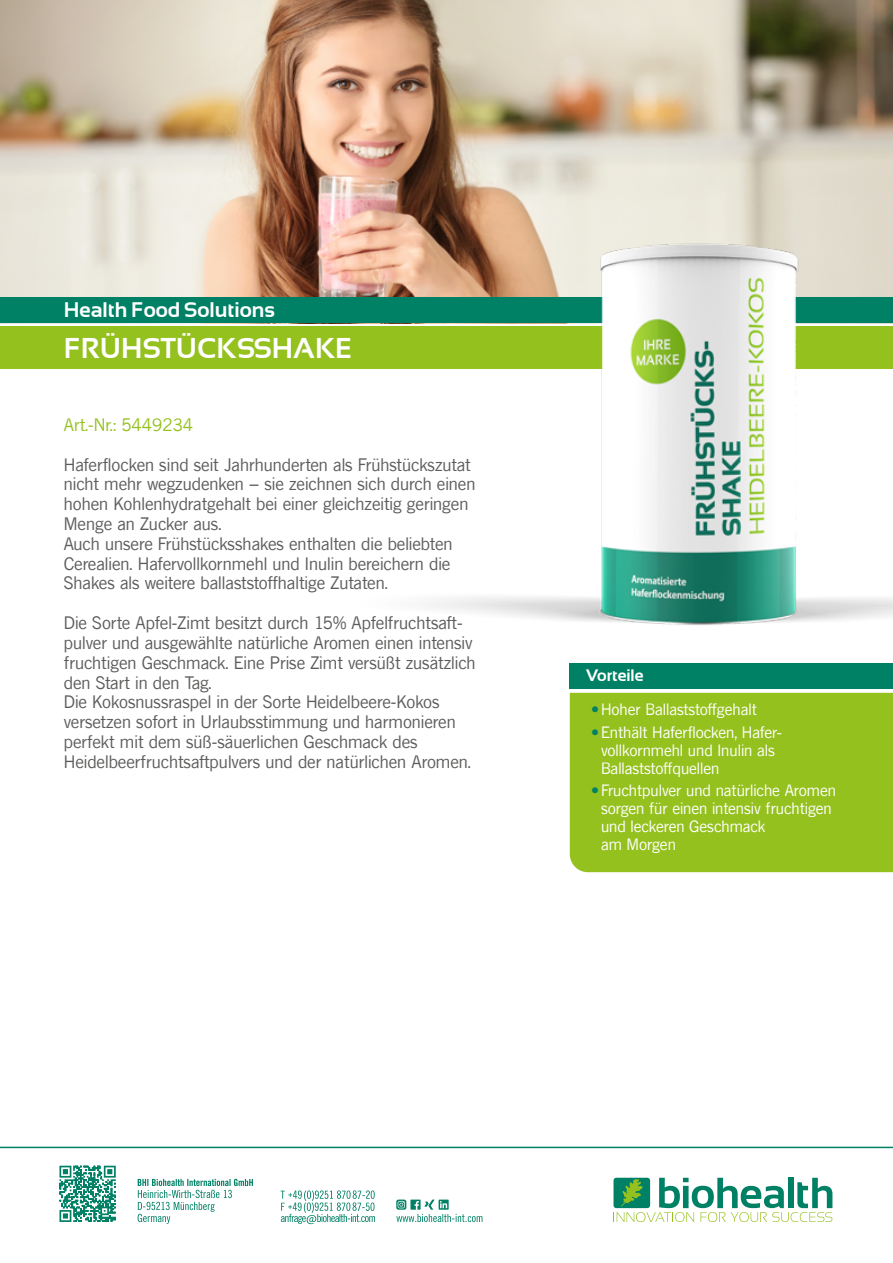
<style>
.page{position:relative;width:893px;height:1263px;background:#fff}
.page>*{position:absolute;margin:0;border:0;box-sizing:border-box;transform-origin:0 0}
.t1{font:700 28.5px "Sansation";color:#fff}
.t2{font:700 21px "Sansation";color:#fff}
.t3{font:16.5px/19.8px "News Gothic SB";color:#5c5c5b}
.t4{font:16.5px "News Gothic SB";color:#95c11f}
.t5{font:700 16.5px "Sansation";color:#fff}
.t6{font:15px/18px "News Gothic SB";color:#fff}
.s1{color:#008165}
</style>
<div class="page">
<img style="left:0;top:0;width:893px;height:298px">
<div style="left:0;top:298px;width:893px;height:25px;background:#008165"></div>
<div style="left:0;top:326px;width:893px;height:43px;background:#95c11f"></div>
<img style="left:278px;top:231px;width:615px;height:394px">
<hr style="left:0;top:1147px;width:893px;height:1px;background:#008165">
<svg style="left:60px;top:1166px;width:56px;height:56px"></svg>
<svg style="left:613px;top:1178px;width:219px;height:44px"></svg>
<svg style="left:396px;top:1199px;width:86px;height:23px"></svg>
<svg style="left:138px;top:1179px;width:115px;height:45px"></svg>
<svg style="left:281px;top:1190px;width:94px;height:34px"></svg>
<div style="left:570px;top:663px;width:323px;height:25px;background:#008165"></div>
<div style="left:570px;top:693px;width:323px;height:179px;background:#95c11f"></div>
<p class="t2" style="left:64px;top:298px;width:213px">Health Food Solutions</p>
<h1 class="t1" style="left:64px;top:332px;width:290px">FRÜHSTÜCKSSHAKE</h1>
<p class="t4" style="left:64px;top:414px;width:131px">Art.-Nr.: 5449234</p>
<p class="t3" style="left:64px;top:454px;width:413px">Haferflocken sind seit Jahrhunderten als Frühstückszutat nicht mehr wegzudenken – sie zeichnen sich durch einen hohen Kohlenhydratgehalt bei einer gleichzeitig geringen Menge an Zucker aus.<br>Auch unsere Frühstücksshakes enthalten die beliebten Cerealien. Hafervollkornmehl und Inulin bereichern die Shakes als weitere ballaststoffhaltige Zutaten.</p>
<p class="t3" style="left:64px;top:612px;width:413px">Die Sorte Apfel-Zimt besitzt durch 15% Apfelfruchtsaft&shy;pulver und ausgewählte natürliche Aromen einen intensiv fruchtigen Geschmack. Eine Prise Zimt versüßt zusätzlich den Start in den Tag.<br>Die Kokosnussraspel in der Sorte Heidelbeere-Kokos versetzen sofort in Urlaubsstimmung und harmonieren perfekt mit dem süß-säuerlichen Geschmack des Heidelbeerfruchtsaftpulvers und der natürlichen Aromen.</p>
<p class="t5" style="left:586px;top:666px;width:59px">Vorteile</p>
<p class="t6" style="left:590px;top:700px;width:168px"><span class="s1">•</span>Hoher Ballaststoffgehalt</p>
<p class="t6" style="left:601px;top:722px;width:182px;text-indent:-11px"><span class="s1">•</span>Enthält Haferflocken, Hafer&shy;vollkornmehl und Inulin als<br>Ballaststoffquellen</p>
<p class="t6" style="left:601px;top:781px;width:236px;text-indent:-11px"><span class="s1">•</span>Fruchtpulver und natürliche Aromen sorgen für einen intensiv fruchtigen und leckeren Geschmack<br>am Morgen</p>
</div>
